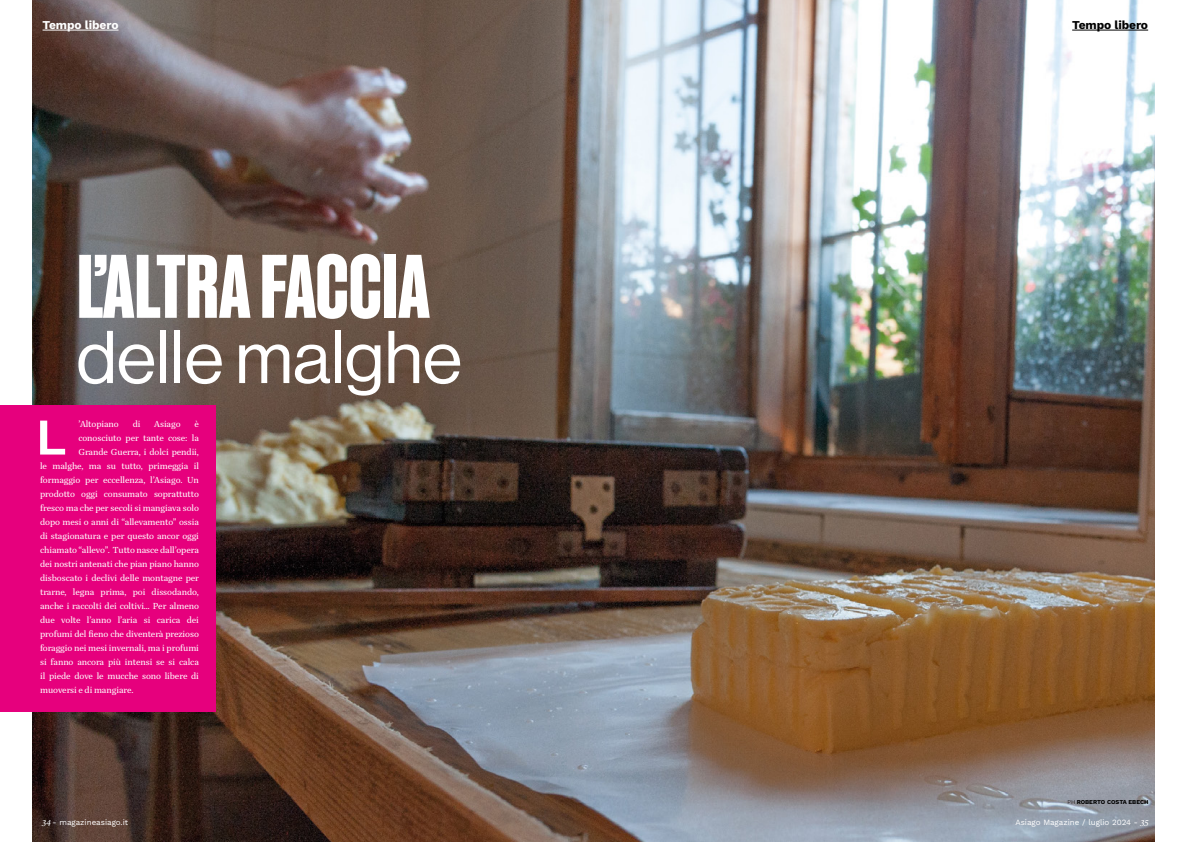
<style>
.page{position:relative;width:1191px;height:842px;background:#fff}
.page>*{position:absolute;margin:0;border:0;box-sizing:border-box;transform-origin:0 0}
.t1{font:500 90px "Recent Grotesk";letter-spacing:-.01em;color:#fff}
.t2{font:73px "Neue Haas Display";color:#fff}
.t3{font:600 51.4px "Work Sans";color:#fff}
.t4{font:italic 17px/20px "Tiro Tamil";letter-spacing:-.01em;color:#fff}
.t5{font:700 12px "Work Sans";letter-spacing:-.01em;color:#fff}
.t6{font:700 12px "Work Sans";letter-spacing:-.01em;color:#000}
.t7{font:9px "Quinn Text";letter-spacing:-.01em;color:#fff}
.t8{font:8px "Work Sans";color:#fff}
.t9{font:700 6px "Work Sans";letter-spacing:-.005em;color:#000}
.s1{font-weight:300}
.s2{font-family:"Tiro Tamil";font-style:italic}
</style>
<div class="page">
<img style="left:33px;top:0;width:1121px;height:842px">
<hr style="left:43px;top:30px;width:75px;height:1px;background:#fff">
<hr style="left:1072px;top:30px;width:76px;height:1px;background:#000">
<div style="left:0;top:405px;width:216px;height:306px;background:#e6007d"></div>
<h3 class="t5" style="left:43px;top:16px;width:77px">Tempo libero</h3>
<h3 class="t6" style="left:1072px;top:16px;width:77px">Tempo libero</h3>
<h1 class="t1" style="left:77px;top:238px;width:355px">L’ALTRA FACCIA</h1>
<h2 class="t2" style="left:77px;top:316px;width:387px">delle malghe</h2>
<h3 class="t4" style="left:77px;top:255px;width:188px">Tra la primavera e l’estate va in scena lo spettacolo delle mucche nei pascoli</h3>
<h3 class="t3" style="left:36px;top:398px;width:32px">L</h3>
<p class="t7" style="left:78px;top:418px;width:42px">’Altopiano</p>
<p class="t7" style="left:133px;top:418px;width:9px">di</p>
<p class="t7" style="left:154px;top:418px;width:28px">Asiago</p>
<p class="t7" style="left:194px;top:418px;width:6px">è</p>
<p class="t7" style="left:78px;top:432px;width:122px">conosciuto per tante cose: la</p>
<p class="t7" style="left:78px;top:446px;width:122px">Grande Guerra, i dolci pendii,</p>
<p class="t7" style="left:40px;top:460px;width:160px">le malghe, ma su tutto, primeggia il</p>
<p class="t7" style="left:40px;top:474px;width:160px">formaggio per eccellenza, l’Asiago. Un</p>
<p class="t7" style="left:40px;top:488px;width:160px">prodotto oggi consumato soprattutto</p>
<p class="t7" style="left:40px;top:502px;width:160px">fresco ma che per secoli si mangiava solo</p>
<p class="t7" style="left:40px;top:516px;width:160px">dopo mesi o anni di “allevamento” ossia</p>
<p class="t7" style="left:40px;top:530px;width:160px">di stagionatura e per questo ancor oggi</p>
<p class="t7" style="left:40px;top:544px;width:160px">chiamato “allevo”. Tutto nasce dall’opera</p>
<p class="t7" style="left:40px;top:558px;width:160px">dei nostri antenati che pian piano hanno</p>
<p class="t7" style="left:40px;top:572px;width:160px">disboscato i declivi delle montagne per</p>
<p class="t7" style="left:40px;top:586px;width:160px">trarne, legna prima, poi dissodando,</p>
<p class="t7" style="left:40px;top:600px;width:160px">anche i raccolti dei coltivi… Per almeno</p>
<p class="t7" style="left:40px;top:614px;width:160px">due volte l’anno l’aria si carica dei</p>
<p class="t7" style="left:40px;top:628px;width:160px">profumi del fieno che diventerà prezioso</p>
<p class="t7" style="left:40px;top:642px;width:160px">foraggio nei mesi invernali, ma i profumi</p>
<p class="t7" style="left:40px;top:656px;width:160px">si fanno ancora più intensi se si calca</p>
<p class="t7" style="left:40px;top:670px;width:160px">il piede dove le mucche sono libere di</p>
<p class="t7" style="left:40px;top:684px;width:95px">muoversi e di mangiare.</p>
<p class="t9" style="left:1067px;top:797px;width:83px"><span class="s1">PH</span> ROBERTO COSTA EBECH</p>
<p class="t8" style="left:42px;top:816px;width:87px"><span class="s2">34</span> - magazineasiago.it</p>
<p class="t8" style="left:1015px;top:816px;width:135px">Asiago Magazine / luglio 2024 - <span class="s2">35</span></p>
</div>
